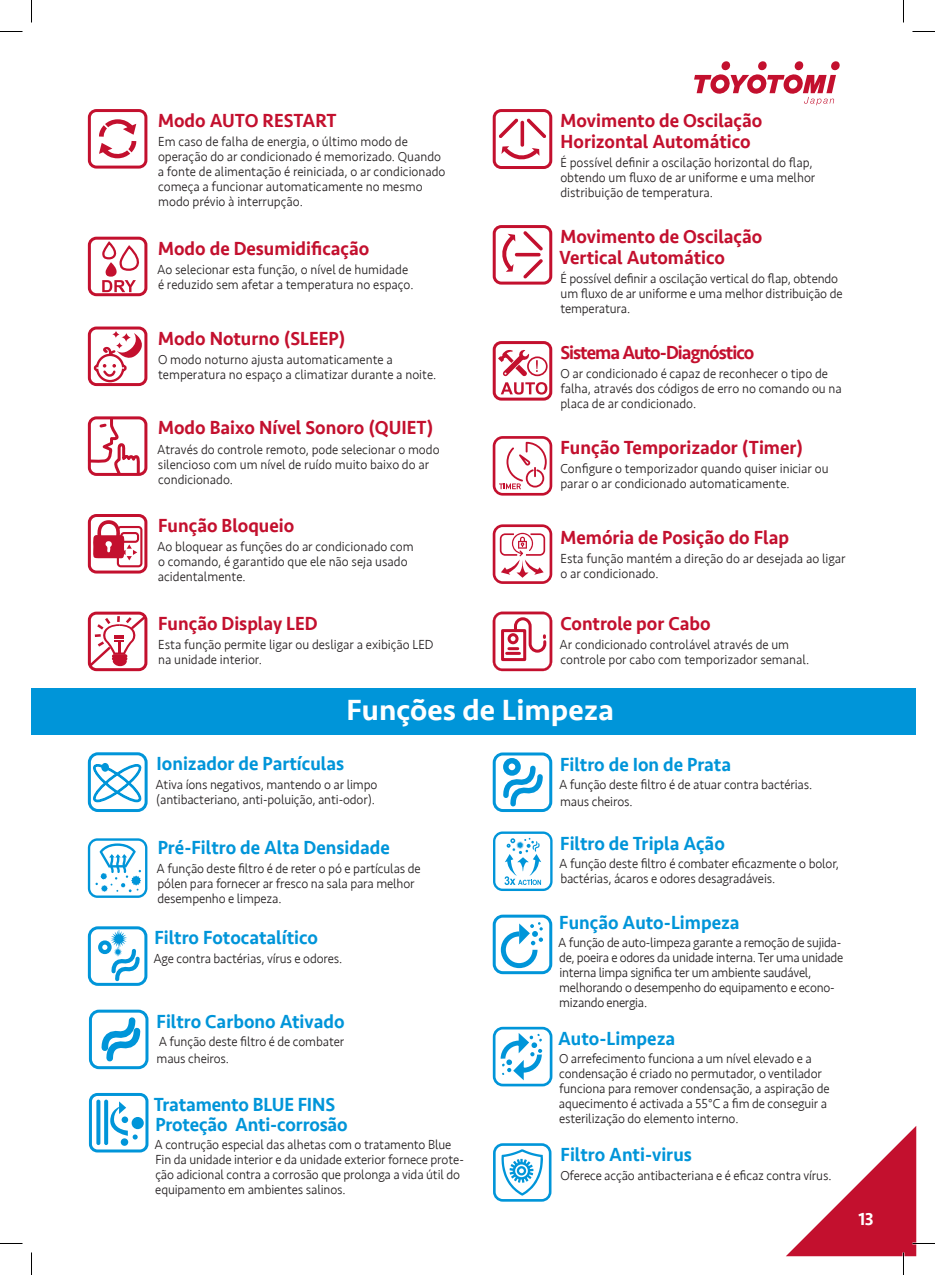
<style>
.page{position:relative;width:935px;height:1275px;background:#fff}
.page>*{position:absolute;margin:0;border:0;box-sizing:border-box;transform-origin:0 0}
.t1{font:500 30px "Seravek";color:#fff}
.t2{font:500 19.5px/21px "Seravek";color:#c3102e;scale:.95 1}
.t3{font:500 19.5px/19.5px "Seravek";color:#0095d9;scale:.95 1}
.t4{font:500 19.5px "Seravek";letter-spacing:-.05em;color:#c3102e;scale:.95 1}
.t5{font:500 18px "Seravek";color:#fff}
.t6{font:300 13.5px/15px "Seravek";letter-spacing:-.01em;color:#231f20;scale:.95 1}
</style>
<div class="page">
<svg style="left:694px;top:61px;width:145px;height:44px"></svg>
<div style="left:32px;top:688px;width:884px;height:47px;background:#0095d9"></div>
<div style="left:88px;top:612px;width:59px;height:59px;border:3px solid #c3102e;border-radius:7px"></div>
<svg style="left:87px;top:613px;width:61px;height:57px"></svg>
<div style="left:88px;top:514px;width:59px;height:59px;border:3px solid #c3102e;border-radius:7px"></div>
<svg style="left:93px;top:520px;width:49px;height:47px"></svg>
<div style="left:88px;top:416px;width:59px;height:60px;border:3px solid #c3102e;border-radius:7px"></div>
<svg style="left:87px;top:416px;width:55px;height:60px"></svg>
<div style="left:88px;top:326px;width:59px;height:60px;border:3px solid #c3102e;border-radius:7px"></div>
<svg style="left:93px;top:333px;width:55px;height:54px"></svg>
<div style="left:88px;top:237px;width:59px;height:59px;border:3px solid #c3102e;border-radius:7px"></div>
<svg style="left:101px;top:240px;width:44px;height:52px"></svg>
<div style="left:88px;top:109px;width:59px;height:60px;border:3px solid #c3102e;border-radius:7px"></div>
<svg style="left:99px;top:119px;width:37px;height:39px"></svg>
<div style="left:89px;top:1010px;width:59px;height:59px;border:3px solid #0095d9;border-radius:9px"></div>
<svg style="left:101px;top:1014px;width:44px;height:51px"></svg>
<div style="left:88px;top:926px;width:59px;height:60px;border:3px solid #0095d9;border-radius:9px"></div>
<svg style="left:109px;top:930px;width:34px;height:53px"></svg>
<div style="left:98px;top:940px;width:14px;height:14px;border:4px solid #0095d9;border-radius:50%"></div>
<div style="left:88px;top:752px;width:60px;height:60px;border:3px solid #0095d9;border-radius:9px"></div>
<svg style="left:89px;top:763px;width:53px;height:40px"></svg>
<div style="left:101px;top:763px;width:8px;height:9px;background:#0095d9;border-radius:50%"></div>
<div style="left:89px;top:1093px;width:59px;height:59px;border:3px solid #0095d9;border-radius:7px"></div>
<svg style="left:96px;top:1099px;width:4px;height:46px"></svg>
<svg style="left:104px;top:1099px;width:4px;height:46px"></svg>
<div style="left:121px;top:1138px;width:7px;height:8px;background:#0095d9;border-radius:50%"></div>
<svg style="left:110px;top:1101px;width:28px;height:38px"></svg>
<div style="left:122px;top:1116px;width:6px;height:7px;background:#0095d9;border-radius:50%"></div>
<div style="left:132px;top:1117px;width:12px;height:12px;background:#0095d9;border-radius:50%"></div>
<div style="left:493px;top:915px;width:59px;height:59px;border:3px solid #0095d9;border-radius:9px"></div>
<svg style="left:501px;top:922px;width:42px;height:46px"></svg>
<div style="left:493px;top:752px;width:59px;height:60px;border:3px solid #0095d9;border-radius:9px"></div>
<svg style="left:500px;top:755px;width:47px;height:54px"></svg>
<div style="left:493px;top:341px;width:59px;height:60px;border:3px solid #c3102e;border-radius:7px"></div>
<svg style="left:498px;top:350px;width:49px;height:45px"></svg>
<div style="left:493px;top:225px;width:59px;height:60px;border:3px solid #c3102e;border-radius:7px"></div>
<svg style="left:494px;top:231px;width:49px;height:48px"></svg>
<div style="left:493px;top:109px;width:59px;height:60px;border:3px solid #c3102e;border-radius:7px"></div>
<svg style="left:499px;top:118px;width:47px;height:50px"></svg>
<svg style="left:493px;top:524px;width:59px;height:60px"></svg>
<svg style="left:493px;top:436px;width:59px;height:60px"></svg>
<svg style="left:88px;top:838px;width:59px;height:60px"></svg>
<svg style="left:493px;top:831px;width:59px;height:60px"></svg>
<svg style="left:493px;top:612px;width:59px;height:59px"></svg>
<svg style="left:500px;top:1033px;width:42px;height:47px"></svg>
<div style="left:493px;top:1027px;width:59px;height:59px;border:3px solid #0095d9;border-radius:9px"></div>
<div style="left:493px;top:1143px;width:58px;height:58px;border:3px solid #0095d9;border-radius:9px"></div>
<svg style="left:501px;top:1149px;width:42px;height:46px"></svg>
<svg style="left:0;top:31px;width:22px;height:1px"></svg>
<svg style="left:912px;top:31px;width:23px;height:1px"></svg>
<svg style="left:0;top:1243px;width:22px;height:1px"></svg>
<svg style="left:31px;top:0;width:1px;height:22px"></svg>
<svg style="left:31px;top:1252px;width:1px;height:23px"></svg>
<svg style="left:903px;top:0;width:1px;height:22px"></svg>
<svg style="left:786px;top:1126px;width:149px;height:149px"></svg>
<h2 class="t2" style="left:158px;top:110px;width:189px">Modo AUTO RESTART</h2>
<p class="t6" style="left:158px;top:135px;width:304px">Em caso de falha de energia, o último modo de operação do ar condicionado é memorizado. Quando a fonte de alimentação é reiniciada, o ar condicionado começa a funcionar automaticamente no mesmo modo prévio à interrupção.</p>
<h2 class="t2" style="left:158px;top:238px;width:224px">Modo de Desumidificação</h2>
<p class="t6" style="left:157px;top:262px;width:271px">Ao selecionar esta função, o nível de humidade é reduzido sem afetar a temperatura no espaço.</p>
<h2 class="t2" style="left:158px;top:328px;width:198px">Modo Noturno (SLEEP)</h2>
<p class="t6" style="left:158px;top:352px;width:294px">O modo noturno ajusta automaticamente a temperatura no espaço a climatizar durante a noite.</p>
<h2 class="t2" style="left:158px;top:418px;width:291px">Modo Baixo Nível Sonoro (QUIET)</h2>
<p class="t6" style="left:157px;top:442px;width:299px">Através do controle remoto, pode selecionar o modo silencioso com um nível de ruído muito baixo do ar condicionado.</p>
<h2 class="t2" style="left:158px;top:515px;width:145px">Função Bloqueio</h2>
<p class="t6" style="left:157px;top:539px;width:271px">Ao bloquear as funções do ar condicionado com o comando, é garantido que ele não seja usado acidentalmente.</p>
<h2 class="t2" style="left:560px;top:110px;width:214px">Movimento de Oscilação<br>Horizontal Automático</h2>
<p class="t6" style="left:560px;top:156px;width:270px">É possível definir a oscilação horizontal do flap, obtendo um fluxo de ar uniforme e uma melhor distribuição de temperatura.</p>
<h2 class="t2" style="left:559px;top:226px;width:215px">Movimento de Oscilação<br>Vertical Automático</h2>
<p class="t6" style="left:560px;top:272px;width:298px">É possível definir a oscilação vertical do flap, obtendo um fluxo de ar uniforme e uma melhor distribuição de temperatura.</p>
<h2 class="t4" style="left:560px;top:340px;width:206px">Sistema Auto-Diagnóstico</h2>
<p class="t6" style="left:560px;top:367px;width:298px">O ar condicionado é capaz de reconhecer o tipo de falha, através dos códigos de erro no comando ou na placa de ar condicionado.</p>
<h2 class="t2" style="left:560px;top:437px;width:257px">Função Temporizador (Timer)</h2>
<p class="t6" style="left:560px;top:462px;width:284px">Configure o temporizador quando quiser iniciar ou parar o ar condicionado automaticamente.</p>
<h2 class="t2" style="left:560px;top:527px;width:242px">Memória de Posição do Flap</h2>
<p class="t6" style="left:560px;top:552px;width:302px">Esta função mantém a direção do ar desejada ao ligar o ar condicionado.</p>
<h2 class="t2" style="left:158px;top:613px;width:169px">Função Display LED</h2>
<p class="t6" style="left:158px;top:637px;width:291px">Esta função permite ligar ou desligar a exibição LED na unidade interior.</p>
<h2 class="t2" style="left:560px;top:613px;width:160px">Controle por Cabo</h2>
<p class="t6" style="left:559px;top:637px;width:264px">Ar condicionado controlável através de um controle por cabo com temporizador semanal.</p>
<h1 class="t1" style="left:346px;top:691px;width:269px">Funções de Limpeza</h1>
<h2 class="t3" style="left:156px;top:754px;width:199px">Ionizador de Partículas</h2>
<p class="t6" style="left:155px;top:777px;width:235px">Ativa íons negativos, mantendo o ar limpo (antibacteriano, anti-poluição, anti-odor).</p>
<h2 class="t3" style="left:158px;top:838px;width:246px">Pré-Filtro de Alta Densidade</h2>
<p class="t6" style="left:157px;top:861px;width:279px">A função deste filtro é de reter o pó e partículas de pólen para fornecer ar fresco na sala para melhor desempenho e limpeza.</p>
<h2 class="t3" style="left:154px;top:928px;width:174px">Filtro Fotocatalítico</h2>
<p class="t6" style="left:153px;top:951px;width:200px">Age contra bactérias, vírus e odores.</p>
<h2 class="t3" style="left:157px;top:1012px;width:199px">Filtro Carbono Ativado</h2>
<p class="t6" style="left:156px;top:1034px;width:199px;line-height:16.5px">A função deste filtro é de combater maus cheiros.</p>
<h2 class="t3" style="left:154px;top:1095px;width:205px">Tratamento BLUE FINS<br>Proteção Anti-corrosão</h2>
<p class="t6" style="left:154px;top:1137px;width:327px">A contrução especial das alhetas com o tratamento Blue Fin da unidade interior e da unidade exterior fornece prote&shy;ção adicional contra a corrosão que prolonga a vida útil do equipamento em ambientes salinos.</p>
<h2 class="t3" style="left:560px;top:754px;width:181px">Filtro de Ion de Prata</h2>
<p class="t6" style="left:559px;top:777px;width:268px;line-height:16.5px">A função deste filtro é de atuar contra bactérias. maus cheiros.</p>
<h2 class="t3" style="left:560px;top:833px;width:175px">Filtro de Tripla Ação</h2>
<p class="t6" style="left:559px;top:856px;width:296px">A função deste filtro é combater eficazmente o bolor, bactérias, ácaros e odores desagradáveis.</p>
<h2 class="t3" style="left:559px;top:912px;width:191px">Função Auto-Limpeza</h2>
<p class="t6" style="left:558px;top:935px;width:301px">A função de auto-limpeza garante a remoção de sujida&shy;de, poeira e odores da unidade interna. Ter uma unidade interna limpa significa ter um ambiente saudável, melhorando o desempenho do equipamento e econo&shy;mizando energia.</p>
<h2 class="t3" style="left:558px;top:1028px;width:125px">Auto-Limpeza</h2>
<p class="t6" style="left:559px;top:1052px;width:286px">O arrefecimento funciona a um nível elevado e a condensação é criado no permutador, o ventilador funciona para remover condensação, a aspiração de aquecimento é activada a 55°C a fim de conseguir a esterilização do elemento interno.</p>
<h2 class="t3" style="left:560px;top:1145px;width:140px">Filtro Anti-virus</h2>
<p class="t6" style="left:560px;top:1168px;width:287px">Oferece acção antibacteriana e é eficaz contra vírus.</p>
<h3 class="t5" style="left:858px;top:1208px;width:17px">13</h3>
</div>
